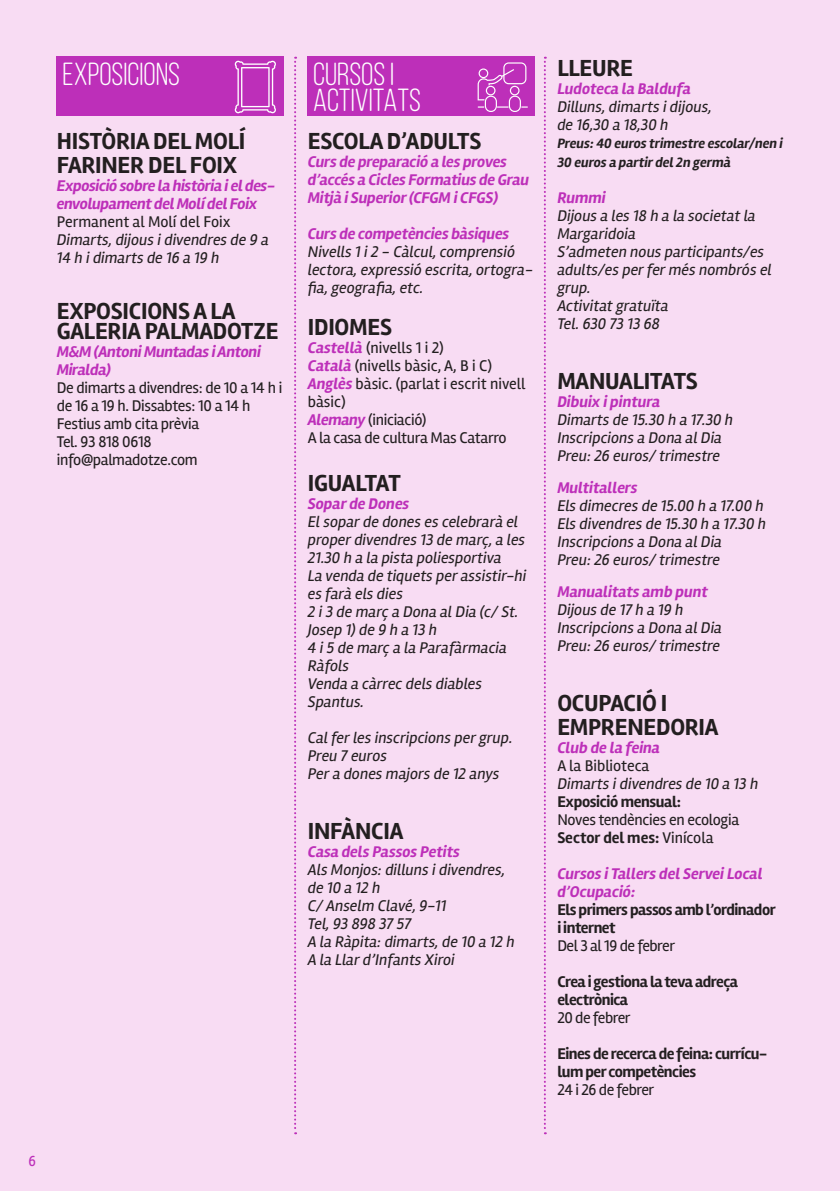
<style>
.page{position:relative;width:840px;height:1191px;background:#fff}
.page>*{position:absolute;margin:0;border:0;box-sizing:border-box;transform-origin:0 0}
.Titol{font:32px "Clutch Sans";color:#fff}
.t1{font:700 24px/24px "Rambla";letter-spacing:-.01em;color:#231f20}
.t2{font:italic 16px/18px "Rambla";color:#231f20}
.t3{font:italic 700 16px/18px "Rambla";letter-spacing:-.01em;color:#bd2fb9}
.t4{font:16px/18px "Rambla";letter-spacing:-.02em;color:#231f20}
.t5{font:700 16px/18px "Rambla";letter-spacing:-.03em;color:#231f20}
.t6{font:16px/18px "Rambla";color:#231f20}
.t7{font:700 16px "Rambla";color:#231f20}
.t8{font:15px "Rambla";color:#bd2fb9}
.t9{font:italic 700 14px/18px "Rambla";color:#231f20}
.s1{font-weight:700;font-style:italic;color:#bd2fb9}
.s2{font-weight:400}
</style>
<div class="page">
<div style="left:0;top:0;width:839px;height:1191px;background:#f8dcf3"></div>
<svg style="left:294px;top:57px;width:2px;height:1077px"></svg>
<svg style="left:543px;top:57px;width:2px;height:1077px"></svg>
<div style="left:57px;top:57px;width:226px;height:59px;background:#bd2fb9"></div>
<svg style="left:234px;top:61px;width:42px;height:52px"></svg>
<div style="left:307px;top:57px;width:227px;height:59px;background:#bd2fb9"></div>
<svg style="left:477px;top:62px;width:50px;height:50px"></svg>
<p class="Titol" style="left:62px;top:57px;width:119px">EXPOSICIONS</p>
<p class="t1" style="left:57px;top:129px;width:190px">HISTÒRIA DEL MOLÍ<br>FARINER DEL FOIX</p>
<p class="t3" style="left:57px;top:177px;width:220px">Exposició sobre la història i el des&shy;envolupament del Molí del Foix</p>
<p class="t6" style="left:57px;top:212px;width:175px">Permanent al Molí del Foix</p>
<p class="t2" style="left:57px;top:230px;width:213px">Dimarts, dijous i divendres de 9 a<br>14 h i dimarts de 16 a 19 h</p>
<p class="t1" style="left:57px;top:299px;width:180px">EXPOSICIONS A LA</p>
<p class="t1" style="left:57px;top:319px;width:223px">GALERIA PALMADOTZE</p>
<p class="t3" style="left:57px;top:343px;width:205px">M&amp;M (Antoni Muntadas i Antoni<br>Miralda)</p>
<p class="t4" style="left:57px;top:378px;width:227px">De dimarts a divendres: de 10 a 14 h i de 16 a 19 h. Dissabtes: 10 a 14 h</p>
<p class="t4" style="left:57px;top:414px;width:144px">Festius amb cita prèvia</p>
<p class="t4" style="left:57px;top:432px;width:96px">Tel. 93 818 0618</p>
<p class="t4" style="left:57px;top:450px;width:142px">info@palmadotze.com</p>
<p class="t8" style="left:28px;top:1152px;width:9px">6</p>
<p class="Titol" style="left:313px;top:57px;width:83px">CURSOS I</p>
<p class="Titol" style="left:313px;top:83px;width:109px">ACTIVITATS</p>
<p class="t1" style="left:308px;top:129px;width:175px">ESCOLA D’ADULTS</p>
<p class="t3" style="left:308px;top:152px;width:223px">Curs de preparació a les proves d’accés a Cicles Formatius de Grau<br>Mitjà i Superior (CFGM i CFGS)</p>
<p class="t3" style="left:308px;top:224px;width:203px">Curs de competències bàsiques</p>
<p class="t2" style="left:308px;top:242px;width:227px">Nivells 1 i 2 - Càlcul, comprensió lectora, expressió escrita, ortogra&shy;fia, geografia, etc.</p>
<p class="t1" style="left:308px;top:315px;width:86px">IDIOMES</p>
<p class="t6" style="left:308px;top:338px;width:137px"><span class="s1">Castellà</span> (nivells 1 i 2)</p>
<p class="t6" style="left:308px;top:356px;width:186px"><span class="s1">Català</span> (nivells bàsic, A, B i C)</p>
<p class="t6" style="left:308px;top:374px;width:219px"><span class="s1">Anglès</span> bàsic. (parlat i escrit nivell bàsic)</p>
<p class="t4" style="left:308px;top:410px;width:120px"><span class="s1">Alemany</span> (iniciació)</p>
<p class="t4" style="left:308px;top:428px;width:200px">A la casa de cultura Mas Catarro</p>
<p class="t1" style="left:308px;top:471px;width:94px">IGUALTAT</p>
<p class="t3" style="left:308px;top:494px;width:103px">Sopar de Dones</p>
<p class="t2" style="left:308px;top:512px;width:219px">El sopar de dones es celebrarà el proper divendres 13 de març, a les<br>21.30 h a la pista poliesportiva</p>
<p class="t2" style="left:308px;top:566px;width:220px">La venda de tiquets per assistir-hi es farà els dies</p>
<p class="t2" style="left:308px;top:602px;width:212px">2 i 3 de març a Dona al Dia (c/ St.<br>Josep 1) de 9 h a 13 h</p>
<p class="t2" style="left:308px;top:638px;width:200px">4 i 5 de març a la Parafàrmacia<br>Ràfols</p>
<p class="t2" style="left:308px;top:674px;width:176px">Venda a càrrec dels diables<br>Spantus.</p>
<p class="t2" style="left:308px;top:728px;width:206px">Cal fer les inscripcions per grup.<br>Preu 7 euros</p>
<p class="t2" style="left:308px;top:764px;width:193px">Per a dones majors de 12 anys</p>
<p class="t1" style="left:308px;top:819px;width:97px">INFÀNCIA</p>
<p class="t3" style="left:308px;top:842px;width:153px">Casa dels Passos Petits</p>
<p class="t2" style="left:308px;top:860px;width:199px">Als Monjos: dilluns i divendres,</p>
<p class="t2" style="left:308px;top:878px;width:74px">de 10 a 12 h</p>
<p class="t2" style="left:308px;top:896px;width:140px">C/ Anselm Clavé, 9-11</p>
<p class="t2" style="left:308px;top:914px;width:105px">Tel, 93 898 37 57</p>
<p class="t2" style="left:308px;top:932px;width:208px">A la Ràpita: dimarts, de 10 a 12 h</p>
<p class="t2" style="left:308px;top:950px;width:148px">A la Llar d’Infants Xiroi</p>
<p class="t1" style="left:557px;top:57px;width:77px">LLEURE</p>
<p class="t3" style="left:557px;top:80px;width:135px">Ludoteca la Baldufa</p>
<p class="t2" style="left:557px;top:98px;width:156px">Dilluns, dimarts i dijous,</p>
<p class="t2" style="left:557px;top:116px;width:112px">de 16,30 a 18,30 h</p>
<p class="t9" style="left:557px;top:135px;width:227px">Preus: 40 euros trimestre escolar/nen i<br>30 euros a partir del 2n germà</p>
<p class="t3" style="left:557px;top:188px;width:50px">Rummi</p>
<p class="t2" style="left:557px;top:206px;width:200px">Dijous a les 18 h a la societat la<br>Margaridoia</p>
<p class="t2" style="left:557px;top:242px;width:216px">S’admeten nous participants/es adults/es per fer més nombrós el grup.</p>
<p class="t2" style="left:557px;top:296px;width:113px">Activitat gratuïta</p>
<p class="t2" style="left:557px;top:314px;width:104px">Tel. 630 73 13 68</p>
<p class="t1" style="left:557px;top:369px;width:142px">MANUALITATS</p>
<p class="t3" style="left:557px;top:392px;width:104px">Dibuix i pintura</p>
<p class="t2" style="left:557px;top:410px;width:177px">Dimarts de 15.30 h a 17.30 h</p>
<p class="t2" style="left:557px;top:428px;width:166px">Inscripcions a Dona al Dia</p>
<p class="t2" style="left:557px;top:446px;width:164px">Preu: 26 euros/ trimestre</p>
<p class="t3" style="left:557px;top:478px;width:82px">Multitallers</p>
<p class="t2" style="left:557px;top:496px;width:208px">Els dimecres de 15.00 h a 17.00 h</p>
<p class="t2" style="left:557px;top:514px;width:210px">Els divendres de 15.30 h a 17.30 h</p>
<p class="t2" style="left:557px;top:532px;width:166px">Inscripcions a Dona al Dia</p>
<p class="t2" style="left:557px;top:550px;width:164px">Preu: 26 euros/ trimestre</p>
<p class="t3" style="left:557px;top:582px;width:152px">Manualitats amb punt</p>
<p class="t2" style="left:557px;top:600px;width:127px">Dijous de 17 h a 19 h</p>
<p class="t2" style="left:557px;top:618px;width:166px">Inscripcions a Dona al Dia</p>
<p class="t2" style="left:557px;top:636px;width:164px">Preu: 26 euros/ trimestre</p>
<p class="t1" style="left:557px;top:691px;width:111px">OCUPACIÓ I</p>
<p class="t1" style="left:557px;top:715px;width:163px">EMPRENEDORIA</p>
<p class="t3" style="left:557px;top:738px;width:104px">Club de la feina</p>
<p class="t6" style="left:557px;top:756px;width:93px">A la Biblioteca</p>
<p class="t2" style="left:557px;top:774px;width:202px">Dimarts i divendres de 10 a 13 h</p>
<p class="t5" style="left:557px;top:792px;width:125px">Exposició mensual:</p>
<p class="t4" style="left:557px;top:810px;width:183px">Noves tendències en ecologia</p>
<p class="t7" style="left:557px;top:828px;width:158px">Sector del mes: <span class="s2">Vinícola</span></p>
<p class="t3" style="left:557px;top:864px;width:207px">Cursos i Tallers del Servei Local d’Ocupació:</p>
<p class="t5" style="left:557px;top:900px;width:220px">Els primers passos amb l’ordinador i internet</p>
<p class="t4" style="left:557px;top:936px;width:119px">Del 3 al 19 de febrer</p>
<p class="t5" style="left:557px;top:972px;width:182px">Crea i gestiona la teva adreça electrònica</p>
<p class="t4" style="left:557px;top:1008px;width:75px">20 de febrer</p>
<p class="t5" style="left:557px;top:1044px;width:211px">Eines de recerca de feina: currícu&shy;lum per competències</p>
<p class="t4" style="left:557px;top:1080px;width:98px">24 i 26 de febrer</p>
</div>
